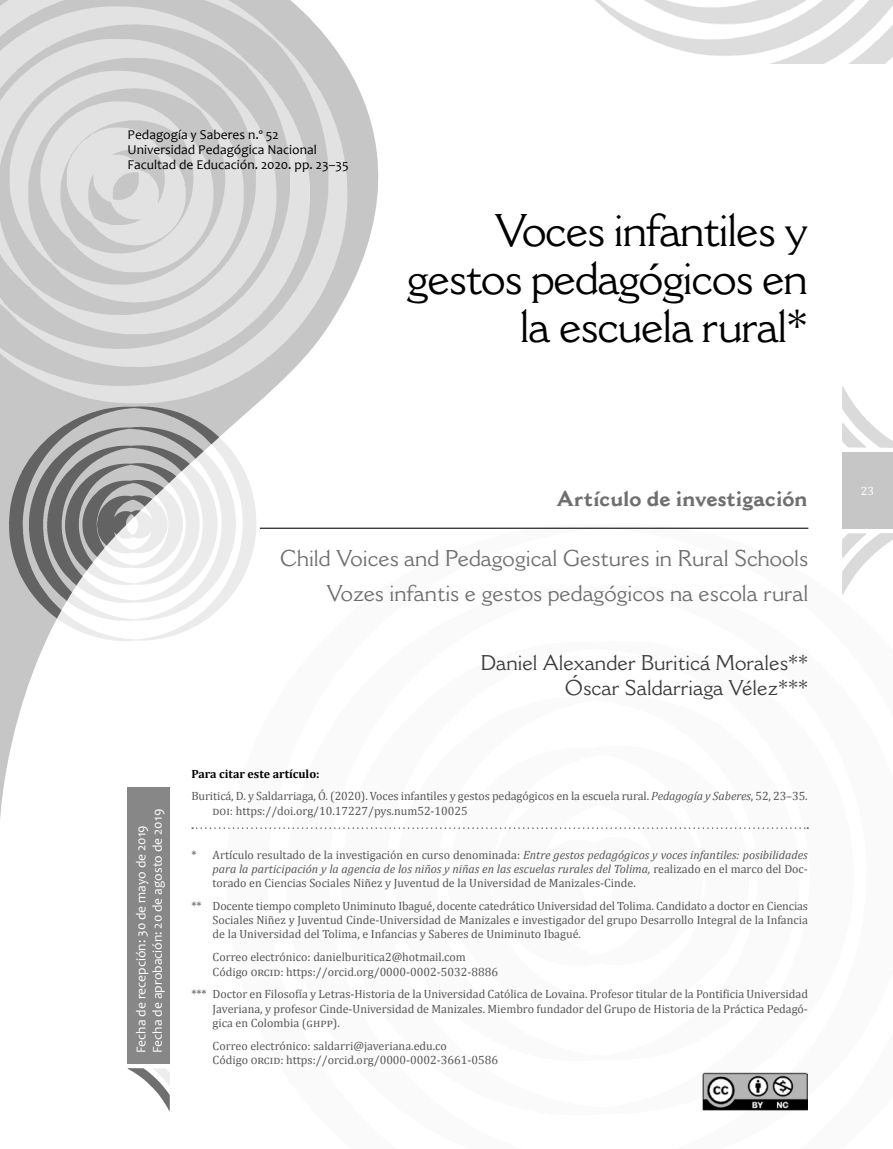
<style>
.page{position:relative;width:893px;height:1149px;background:#fff}
.page>*{position:absolute;margin:0;border:0;box-sizing:border-box;transform-origin:0 0}
.t1{font:45px/48px "Cantoria MT Std";letter-spacing:-.025em;color:#000;text-align:right}
.t2{font:22.5px/35.5px "Cantoria MT Std";color:#706f6f;text-align:right}
.t3{font:21px/25.5px "Cantoria MT Std";color:#3c3c3b;text-align:right}
.t4{font:700 21px "Cantoria MT Std";color:#706f6f}
.t5{font:13.5px/15px "Candara";color:#000}
.t6{font:13.5px/16.5px "Candara";color:#fff}
.t7{font:12px/14.2px "Cambria";color:#575756}
.t8{font:12px "Cambria";color:#fff}
.s1{font-weight:700;color:#000}
.s2{font-style:italic}
</style>
<div class="page">
<svg style="left:0;top:67px;width:465px;height:754px"></svg>
<svg style="left:0;top:0;width:347px;height:403px;background:#d5d5d5"></svg>
<svg style="left:9px;top:406px;width:247px;height:234px"></svg>
<img style="left:595px;top:0;width:298px;height:64px">
<hr style="left:260px;top:527px;width:548px;height:1px;background:#000">
<div style="left:842px;top:452px;width:51px;height:76px;background:#c6c6c6"></div>
<svg style="left:842px;top:386px;width:51px;height:62px"></svg>
<svg style="left:842px;top:533px;width:51px;height:61px"></svg>
<div style="left:128px;top:787px;width:42px;height:276px;background:#878787"></div>
<svg style="left:128px;top:1068px;width:42px;height:42px"></svg>
<svg style="left:192px;top:791px;width:616px;height:38px"></svg>
<img style="left:703px;top:1072px;width:105px;height:38px">
<p class="t5" style="left:128px;top:127px;width:223px">Pedagogía y Saberes n.º 52<br>Universidad Pedagógica Nacional<br>Facultad de Educación. 2020. pp. 23–35</p>
<h1 class="t1" style="left:406px;top:206px;width:403px">Voces infantiles y gestos pedagógicos en la escuela rural*</h1>
<h3 class="t4" style="left:557px;top:486px;width:252px">Artículo de investigación</h3>
<h2 class="t2" style="left:280px;top:540px;width:530px">Child Voices and Pedagogical Gestures in Rural Schools<br>Vozes infantis e gestos pedagógicos na escola rural</h2>
<h3 class="t3" style="left:480px;top:649px;width:329px">Daniel Alexander Buriticá Morales**<br>Óscar Saldarriaga Vélez***</h3>
<p class="t6" style="left:133px;top:1052px;width:245px;rotate:-90deg">Fecha de recepción: 30 de mayo de 2019<br>Fecha de aprobación: 20 de agosto de 2019</p>
<p class="t7" style="left:191px;top:761px;width:618px;line-height:22.8px"><span class="s1">Para citar este artículo:<br></span>Buriticá, D. y Saldarriaga, Ó. (2020). Voces infantiles y gestos pedagógicos en la escuela rural. <span class="s2">Pedagogía y Saberes</span>, 52, 23–35.</p>
<p class="t7" style="left:213px;top:803px;width:257px">doi: https://doi.org/10.17227/pys.num52-10025</p>
<p class="t7" style="left:213px;top:847px;width:597px;text-align:justify;text-indent:-21px">* Artículo resultado de la investigación en curso denominada: <span class="s2">Entre gestos pedagógicos y voces infantiles: posibilidades para la participación y la agencia de los niños y niñas en las escuelas rurales del Tolima,</span> realizado en el marco del Doc&shy;torado en Ciencias Sociales Niñez y Juventud de la Universidad de Manizales-Cinde.</p>
<p class="t7" style="left:213px;top:898px;width:597px;text-align:justify;text-indent:-21px">** Docente tiempo completo Uniminuto Ibagué, docente catedrático Universidad del Tolima. Candidato a doctor en Ciencias Sociales Niñez y Juventud Cinde-Universidad de Manizales e investigador del grupo Desarrollo Integral de la Infancia de la Universidad del Tolima, e Infancias y Saberes de Uniminuto Ibagué.</p>
<p class="t7" style="left:213px;top:949px;width:287px">Correo electrónico: danielburitica2@hotmail.com<br>Código orcid: https://orcid.org/0000-0002-5032-8886</p>
<p class="t7" style="left:213px;top:986px;width:597px;text-align:justify;text-indent:-21px">*** Doctor en Filosofía y Letras-Historia de la Universidad Católica de Lovaina. Profesor titular de la Pontificia Universidad Javeriana, y profesor Cinde-Universidad de Manizales. Miembro fundador del Grupo de Historia de la Práctica Pedagó&shy;gica en Colombia (ghpp).</p>
<p class="t7" style="left:213px;top:1037px;width:287px">Correo electrónico: saldarri@javeriana.edu.co<br>Código orcid: https://orcid.org/0000-0002-3661-0586</p>
<p class="t8" style="left:861px;top:484px;width:15px">23</p>
</div>
